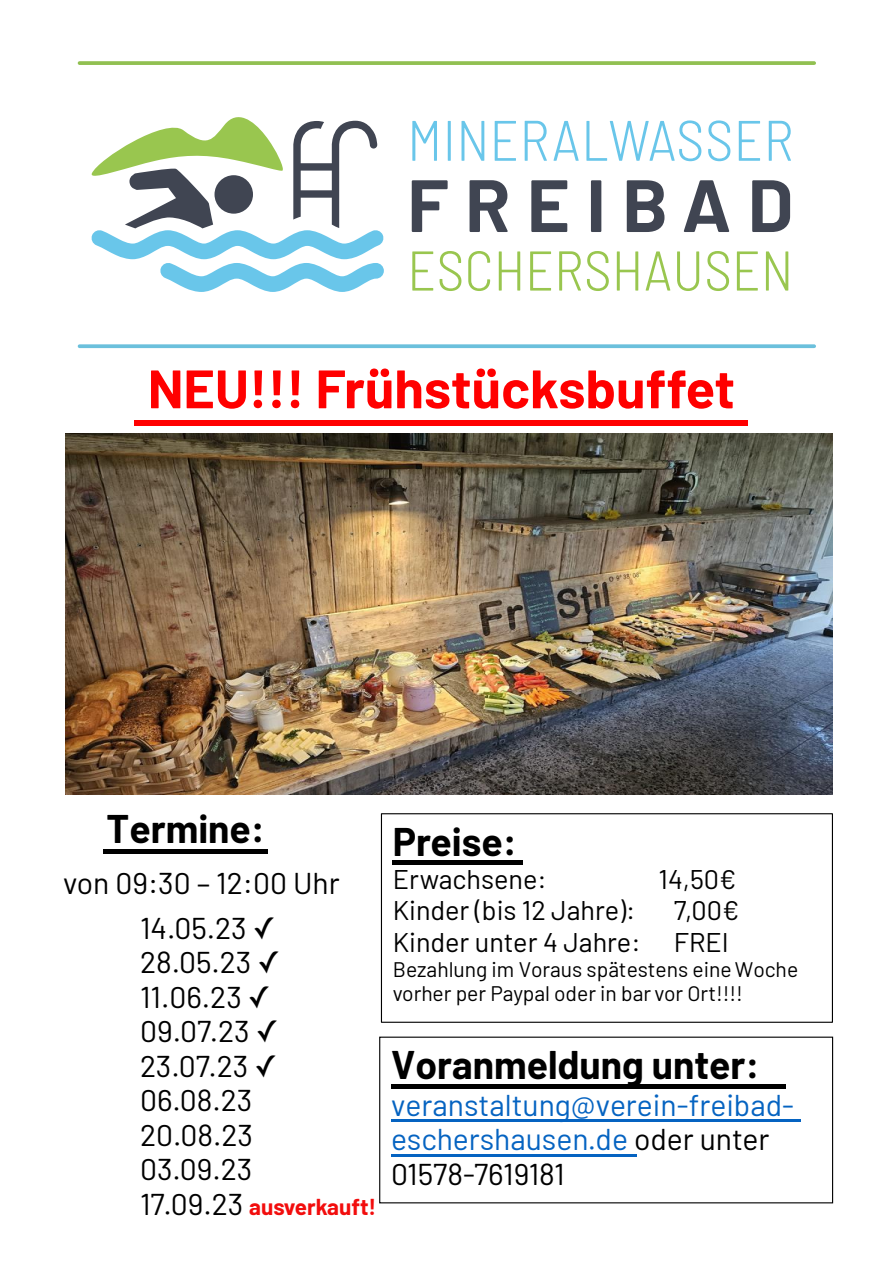
<style>
.page{position:relative;width:894px;height:1263px;background:#fff}
.page>*{position:absolute;margin:0;border:0;box-sizing:border-box;transform-origin:0 0}
.t1{font:700 54px "Barlow";color:#f00}
.t2{font:700 39px "Barlow";color:#000}
.t3{font:30px/34.5px "Barlow";color:#000;text-align:center}
.t4{font:30px/34.5px "Barlow";color:#0563c1}
.t5{font:27px/31.2px "Barlow";color:#000}
.t6{font:700 22.5px "Barlow";color:#f20d0d}
.t7{font:21px/24.3px "Barlow";color:#000}
.s1{font-family:"Lucida Grande"}
.s2{font-weight:400;font-size:30px;color:#000}
.s3{color:#000}
</style>
<div class="page">
<img style="left:65px;top:433px;width:767px;height:361px">
<div style="left:134px;top:420px;width:614px;height:6px;background:#f00"></div>
<hr style="left:103px;top:850px;width:165px;height:4px;background:#000">
<svg style="left:412px;top:121px;width:25px;height:40px"></svg>
<hr style="left:447px;top:121px;width:3px;height:40px;background:#69c6ea">
<svg style="left:461px;top:121px;width:23px;height:40px"></svg>
<svg style="left:494px;top:121px;width:22px;height:40px"></svg>
<svg style="left:524px;top:121px;width:23px;height:40px"></svg>
<svg style="left:553px;top:121px;width:25px;height:40px"></svg>
<svg style="left:586px;top:120px;width:115px;height:41px"></svg>
<svg style="left:708px;top:120px;width:22px;height:41px"></svg>
<svg style="left:738px;top:121px;width:21px;height:40px"></svg>
<svg style="left:768px;top:121px;width:22px;height:40px"></svg>
<svg style="left:411px;top:180px;width:36px;height:52px"></svg>
<svg style="left:469px;top:180px;width:39px;height:52px"></svg>
<svg style="left:531px;top:180px;width:36px;height:52px"></svg>
<div style="left:590px;top:180px;width:11px;height:52px;background:#404552"></div>
<svg style="left:626px;top:180px;width:38px;height:52px"></svg>
<svg style="left:683px;top:180px;width:46px;height:52px"></svg>
<svg style="left:752px;top:180px;width:37px;height:52px"></svg>
<svg style="left:412px;top:251px;width:21px;height:40px"></svg>
<svg style="left:439px;top:251px;width:22px;height:40px"></svg>
<svg style="left:468px;top:251px;width:22px;height:40px"></svg>
<svg style="left:498px;top:251px;width:22px;height:40px"></svg>
<svg style="left:530px;top:251px;width:21px;height:40px"></svg>
<svg style="left:559px;top:251px;width:49px;height:40px"></svg>
<svg style="left:616px;top:251px;width:22px;height:40px"></svg>
<svg style="left:645px;top:251px;width:25px;height:40px"></svg>
<svg style="left:677px;top:251px;width:22px;height:40px"></svg>
<svg style="left:707px;top:251px;width:21px;height:40px"></svg>
<svg style="left:736px;top:251px;width:21px;height:40px"></svg>
<svg style="left:765px;top:251px;width:23px;height:40px"></svg>
<svg style="left:91px;top:117px;width:293px;height:175px"></svg>
<hr style="left:391px;top:1084px;width:394px;height:4px;background:#000">
<hr style="left:391px;top:1120px;width:409px;height:2px;background:#0563c1">
<hr style="left:391px;top:1154px;width:245px;height:2px;background:#0563c1">
<div style="left:381px;top:813px;width:451px;height:210px;background:#fff;border:1px solid #000"></div>
<hr style="left:392px;top:861px;width:131px;height:4px;background:#000">
<svg style="left:79px;top:61px;width:735px;height:4px;background:#97c35b"></svg>
<svg style="left:79px;top:344px;width:735px;height:4px;background:#77c5df"></svg>
<h1 class="t1" style="left:148px;top:354px;width:588px">NEU!!! Frühstücksbuffet</h1>
<h2 class="t2" style="left:106px;top:804px;width:160px">Termine:</h2>
<p class="t3" style="left:63px;top:859px;width:278px;line-height:45px">von 09:30 – 12:00 Uhr<br>14.05.23 <span class="s1">✓</span></p>
<p class="t3" style="left:140px;top:944px;width:142px;text-align:left">28.05.23 <span class="s1">✓<br></span>11.06.23 <span class="s1">✓<br></span>09.07.23 <span class="s1">✓<br></span>23.07.23 <span class="s1">✓<br></span>06.08.23<br>20.08.23<br>03.09.23</p>
<p class="t6" style="left:140px;top:1192px;width:238px"><span class="s2">17.09.23</span> ausverkauft!</p>
<h2 class="t2" style="left:392px;top:817px;width:126px">Preise:</h2>
<p class="t5" style="left:392px;top:863px;width:155px">Erwachsene:</p>
<p class="t5" style="left:658px;top:863px;width:79px">14,50€</p>
<p class="t5" style="left:392px;top:894px;width:244px">Kinder (bis 12 Jahre):</p>
<p class="t5" style="left:392px;top:894px;width:348px;text-indent:281px">7,00€<br>Kinder unter 4 Jahre: FREI</p>
<p class="t7" style="left:392px;top:956px;width:407px">Bezahlung im Voraus spätestens eine Woche vorher per Paypal oder in bar vor Ort!!!!</p>
<h2 class="t2" style="left:391px;top:1040px;width:370px">Voranmeldung unter:</h2>
<p class="t4" style="left:391px;top:1086px;width:404px">veranstaltung@verein-freibad&shy;eschershausen.de <span class="s3">oder unter<br>01578-7619181</span></p>
</div>
